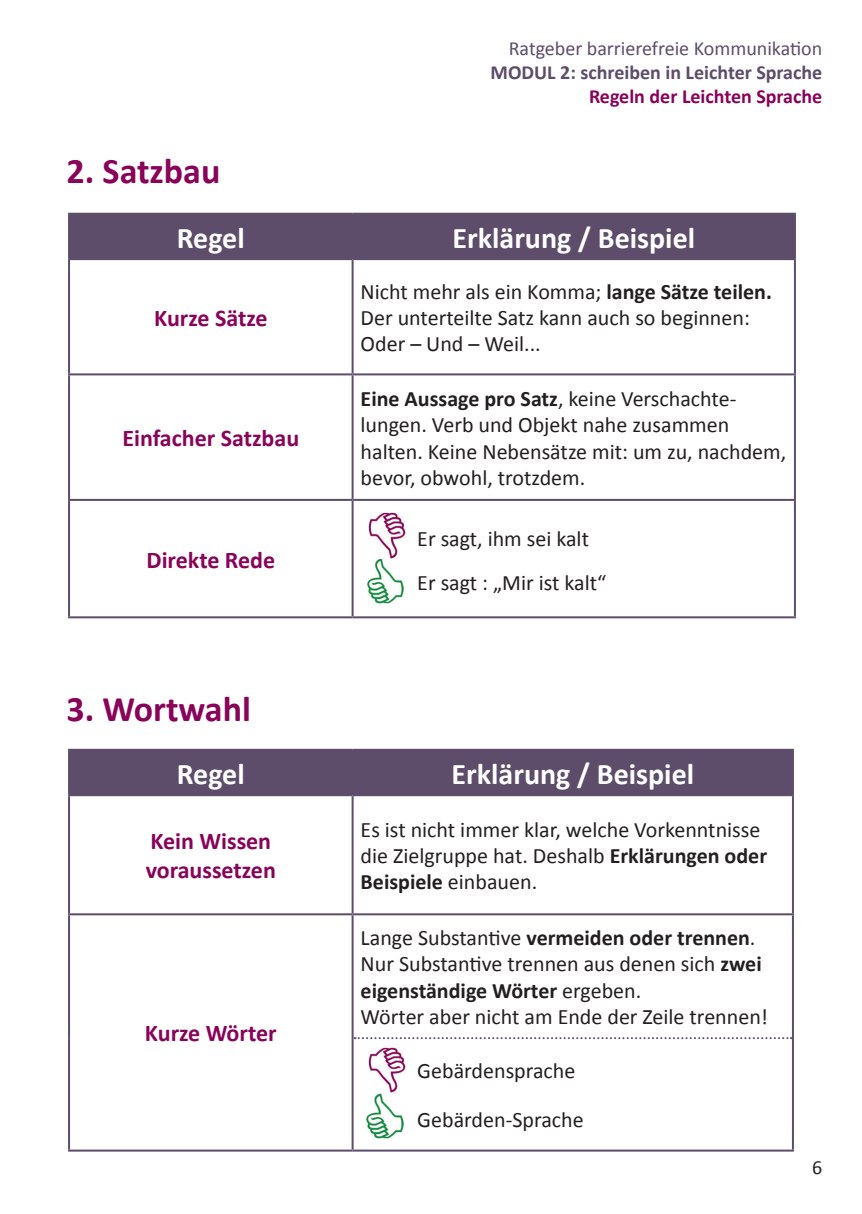
<style>
.page{position:relative;width:862px;height:1214px;background:#fff}
.page>*{position:absolute;margin:0;border:0;box-sizing:border-box;transform-origin:0 0}
.t1{font:700 36px "Calibri";color:#880359}
.t2{font:700 30px "Calibri";color:#fff}
.t3{font:700 24px/28.8px "Calibri";color:#880359}
.t4{font:22px/26.4px "Calibri";color:#231f20}
.t5{font:20px "Calibri";color:#5d4c6a}
.t6{font:700 20px "Calibri";color:#5d4c6a}
.t7{font:700 20px "Calibri";color:#880359}
.t8{font:20px "Calibri";color:#231f20}
.s1{font-weight:700}
</style>
<div class="page">
<div style="left:70px;top:215px;width:724px;height:43px;background:#5d4c6a"></div>
<hr style="left:68px;top:213px;width:284px;height:2px;background:#5d4c6a">
<hr style="left:68px;top:215px;width:2px;height:43px;background:#5d4c6a">
<hr style="left:352px;top:213px;width:444px;height:2px;background:#5d4c6a">
<hr style="left:351px;top:215px;width:2px;height:43px;background:#5d4c6a">
<hr style="left:794px;top:215px;width:2px;height:43px;background:#5d4c6a">
<hr style="left:68px;top:258px;width:284px;height:2px;background:#5d4c6a">
<hr style="left:68px;top:260px;width:2px;height:113px;background:#5d4c6a">
<hr style="left:352px;top:258px;width:444px;height:2px;background:#5d4c6a">
<hr style="left:351px;top:260px;width:2px;height:113px;background:#5d4c6a">
<hr style="left:794px;top:260px;width:2px;height:113px;background:#5d4c6a">
<hr style="left:68px;top:373px;width:284px;height:2px;background:#5d4c6a">
<hr style="left:68px;top:375px;width:2px;height:124px;background:#5d4c6a">
<hr style="left:352px;top:373px;width:444px;height:2px;background:#5d4c6a">
<hr style="left:351px;top:375px;width:2px;height:124px;background:#5d4c6a">
<hr style="left:794px;top:375px;width:2px;height:124px;background:#5d4c6a">
<hr style="left:68px;top:499px;width:284px;height:2px;background:#5d4c6a">
<hr style="left:68px;top:501px;width:2px;height:115px;background:#5d4c6a">
<hr style="left:352px;top:499px;width:444px;height:2px;background:#5d4c6a">
<hr style="left:351px;top:501px;width:2px;height:115px;background:#5d4c6a">
<hr style="left:794px;top:501px;width:2px;height:115px;background:#5d4c6a">
<hr style="left:68px;top:616px;width:284px;height:2px;background:#5d4c6a">
<hr style="left:352px;top:616px;width:444px;height:2px;background:#5d4c6a">
<div style="left:70px;top:750px;width:722px;height:44px;background:#5d4c6a"></div>
<hr style="left:68px;top:748px;width:284px;height:2px;background:#5d4c6a">
<hr style="left:68px;top:750px;width:2px;height:44px;background:#5d4c6a">
<hr style="left:352px;top:748px;width:442px;height:2px;background:#5d4c6a">
<hr style="left:351px;top:750px;width:2px;height:44px;background:#5d4c6a">
<hr style="left:792px;top:750px;width:2px;height:44px;background:#5d4c6a">
<hr style="left:68px;top:794px;width:284px;height:2px;background:#5d4c6a">
<hr style="left:68px;top:796px;width:2px;height:117px;background:#5d4c6a">
<hr style="left:352px;top:794px;width:442px;height:2px;background:#5d4c6a">
<hr style="left:351px;top:796px;width:2px;height:117px;background:#5d4c6a">
<hr style="left:792px;top:796px;width:2px;height:117px;background:#5d4c6a">
<hr style="left:68px;top:913px;width:284px;height:2px;background:#5d4c6a">
<hr style="left:68px;top:915px;width:2px;height:122px;background:#5d4c6a">
<hr style="left:68px;top:1037px;width:2px;height:112px;background:#5d4c6a">
<hr style="left:68px;top:1149px;width:284px;height:2px;background:#5d4c6a">
<hr style="left:352px;top:913px;width:442px;height:2px;background:#5d4c6a">
<hr style="left:351px;top:915px;width:2px;height:122px;background:#5d4c6a">
<hr style="left:792px;top:915px;width:2px;height:122px;background:#5d4c6a">
<hr style="left:351px;top:1037px;width:2px;height:112px;background:#5d4c6a">
<hr style="left:792px;top:1037px;width:2px;height:112px;background:#5d4c6a">
<hr style="left:352px;top:1149px;width:442px;height:2px;background:#5d4c6a">
<svg style="left:354px;top:1037px;width:438px;height:1px"></svg>
<img style="left:367px;top:1093px;width:36px;height:45px">
<img style="left:368px;top:1047px;width:37px;height:45px">
<img style="left:367px;top:558px;width:37px;height:45px">
<img style="left:369px;top:513px;width:37px;height:45px">
<h1 class="t1" style="left:67px;top:148px;width:155px">2. Satzbau</h1>
<p class="t5" style="left:509px;top:35px;width:315px">Ratgeber barrierefreie Kommunikation</p>
<p class="t6" style="left:490px;top:59px;width:333px">MODUL 2: schreiben in Leichter Sprache</p>
<p class="t7" style="left:589px;top:83px;width:235px">Regeln der Leichten Sprache</p>
<h2 class="t2" style="left:177px;top:218px;width:69px">Regel</h2>
<h2 class="t2" style="left:452px;top:218px;width:244px">Erklärung / Beispiel</h2>
<p class="t3" style="left:154px;top:303px;width:115px">Kurze Sätze</p>
<p class="t3" style="left:122px;top:423px;width:178px">Einfacher Satzbau</p>
<p class="t3" style="left:147px;top:545px;width:130px">Direkte Rede</p>
<h1 class="t1" style="left:67px;top:685px;width:186px">3. Wortwahl</h1>
<p class="t4" style="left:360px;top:278px;width:413px">Nicht mehr als ein Komma; <span class="s1">lange Sätze teilen.<br></span>Der unterteilte Satz kann auch so beginnen:<br>Oder – Und – Weil...</p>
<p class="t4" style="left:360px;top:385px;width:427px"><span class="s1">Eine Aussage pro Satz</span>, keine Verschachte&shy;lungen. Verb und Objekt nahe zusammen halten. Keine Nebensätze mit: um zu, nachdem, bevor, obwohl, trotzdem.</p>
<p class="t4" style="left:417px;top:516px;width:191px;line-height:44px">Er sagt, ihm sei kalt<br>Er sagt : „Mir ist kalt“</p>
<h2 class="t2" style="left:177px;top:754px;width:69px">Regel</h2>
<h2 class="t2" style="left:451px;top:754px;width:244px">Erklärung / Beispiel</h2>
<p class="t3" style="left:146px;top:826px;width:132px">Kein Wissen voraussetzen</p>
<p class="t3" style="left:145px;top:1018px;width:133px">Kurze Wörter</p>
<p class="t4" style="left:360px;top:816px;width:408px">Es ist nicht immer klar, welche Vorkenntnisse die Zielgruppe hat. Deshalb <span class="s1">Erklärungen oder<br>Beispiele</span> einbauen.</p>
<p class="t4" style="left:360px;top:924px;width:409px">Lange Substantive <span class="s1">vermeiden oder trennen</span>.<br>Nur Substantive trennen aus denen sich <span class="s1">zwei eigenständige Wörter</span> ergeben.<br>Wörter aber nicht am Ende der Zeile trennen!</p>
<p class="t4" style="left:417px;top:1046px;width:168px;line-height:48.4px">Gebärdensprache<br>Gebärden-Sprache</p>
<p class="t8" style="left:812px;top:1154px;width:12px">6</p>
</div>
